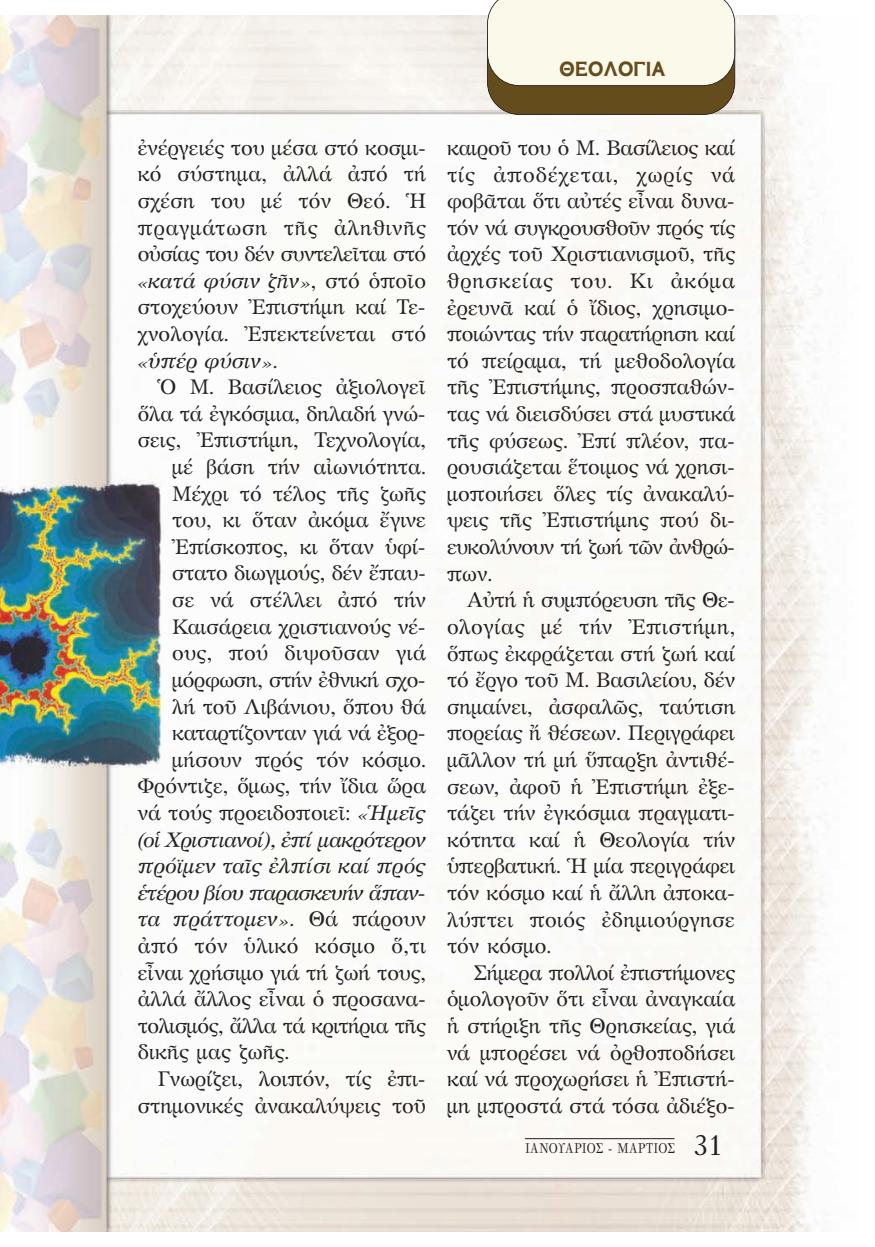
<style>
.page{position:relative;width:875px;height:1247px;background:#fff}
.page>*{position:absolute;margin:0;border:0;box-sizing:border-box;transform-origin:0 0}
.t1{font:700 22.75px "GFS Neohellenic";color:#644c1d}
.t2{font:21px/26.6px "GFS Artemisia";color:#231f20;text-align:justify}
.t3{font:italic 21px "GFS Artemisia";color:#231f20}
.t4{font:italic 21px "GFS Artemisia";letter-spacing:-.03em;color:#231f20}
.t5{font:21px "GFS Artemisia";letter-spacing:.02em;color:#231f20}
.t6{font:21px "GFS Artemisia";letter-spacing:-.025em;color:#231f20}
.t7{font:21px "GFS Artemisia";letter-spacing:-.02em;color:#231f20}
.t8{font:14px "GFS Bodoni";color:#231f20;scale:.9 1}
.s1{font-style:italic}
.s2{font-style:normal}
.s3{font-family:"GFS Porson";font-size:28px}
</style>
<div class="page">
<img style="left:0;top:16px;width:827px;height:1215px">
<div style="left:487px;top:7px;width:248px;height:108px;background:#644c1d;border-radius:32px"></div>
<div style="left:487px;top:6px;width:248px;height:109px;border:2px solid #231f20;border-radius:32px"></div>
<div style="left:487px;top:0;width:248px;height:86px;background:#faf9ea"></div>
<hr style="left:525px;top:1138px;width:149px;height:1px;background:#231f20">
<p class="t1" style="left:560px;top:52px;width:108px">ΘΕΟΛΟΓΙΑ</p>
<p class="t2" style="left:138px;top:133px;width:290px">ἐνέργειές του μέσα στό κοσμι&shy;κό σύστημα, ἀλλά ἀπό τή σχέση του μέ τόν Θεό. Ἡ πραγμάτωση τῆς ἀληθινῆς οὐσίας του δέν συντελεῖται στό <span class="s1">«κατά φύσιν ζῆν»</span>, στό ὁποῖο στοχεύουν Ἐπιστήμη καί Τε&shy;χνολογία. Ἐπεκτείνεται στό</p>
<p class="t3" style="left:138px;top:344px;width:141px">«ὑπέρ φύσιν».</p>
<p class="t2" style="left:158px;top:373px;width:270px">Ὁ Μ. Βασίλειος ἀξιολογεῖ</p>
<p class="t2" style="left:138px;top:399px;width:290px">ὅλα τά ἐγκόσμια, δηλαδή γνώ-</p>
<p class="t2" style="left:138px;top:426px;width:290px">σεις, Ἐπιστήμη, Τεχνολογία,</p>
<p class="t2" style="left:172px;top:453px;width:255px">μέ βάση τήν αἰωνιότητα.</p>
<p class="t2" style="left:172px;top:479px;width:255px">Μέχρι τό τέλος τῆς ζωῆς</p>
<p class="t2" style="left:172px;top:506px;width:255px">του, κι ὅταν ἀκόμα ἔγινε</p>
<p class="t2" style="left:172px;top:532px;width:255px">Ἐπίσκοπος, κι ὅταν ὑφί-</p>
<p class="t2" style="left:172px;top:559px;width:255px">στατο διωγμούς, δέν ἔπαυ-</p>
<p class="t2" style="left:172px;top:586px;width:255px">σε νά στέλλει ἀπό τήν</p>
<p class="t2" style="left:172px;top:612px;width:255px">Καισάρεια χριστιανούς νέ-</p>
<p class="t5" style="left:172px;top:637px;width:255px">ους, πού διψοῦσαν γιά</p>
<p class="t7" style="left:172px;top:664px;width:255px">μόρφωση, στήν ἐθνική σχο-</p>
<p class="t2" style="left:172px;top:692px;width:255px">λή τοῦ Λιβάνιου, ὅπου θά</p>
<p class="t2" style="left:172px;top:719px;width:255px">καταρτίζονταν γιά νά ἐξορ-</p>
<p class="t2" style="left:172px;top:745px;width:255px">μήσουν πρός τόν κόσμο.</p>
<p class="t2" style="left:138px;top:772px;width:290px">Φρόντιζε, ὅμως, τήν ἴδια ὥρα</p>
<p class="t2" style="left:138px;top:798px;width:290px">νά τούς προειδοποιεῖ: <span class="s1">«Ἡμεῖς</span></p>
<p class="t4" style="left:138px;top:823px;width:290px">(οἱ Χριστιανοί), ἐπί μακρότερον</p>
<p class="t3" style="left:138px;top:850px;width:290px">πρόϊμεν ταῖς ἐλπίσι καί πρός</p>
<p class="t4" style="left:138px;top:876px;width:289px">ἑτέρου βίου παρασκευήν ἅπαν-</p>
<p class="t3" style="left:138px;top:903px;width:290px">τα πράττομεν». <span class="s2">Θά πάρουν</span></p>
<p class="t5" style="left:138px;top:930px;width:290px">ἀπό τόν ὑλικό κόσμο ὅ,τι</p>
<p class="t2" style="left:138px;top:958px;width:290px">εἶναι χρήσιμο γιά τή ζωή τους,</p>
<p class="t2" style="left:138px;top:985px;width:290px">ἀλλά ἄλλος εἶναι ὁ προσανα-</p>
<p class="t6" style="left:138px;top:1010px;width:289px">τολισμός, ἄλλα τά κριτήρια τῆς</p>
<p class="t2" style="left:138px;top:1038px;width:153px">δικῆς μας ζωῆς.</p>
<p class="t2" style="left:158px;top:1064px;width:270px">Γνωρίζει, λοιπόν, τίς ἐπι-</p>
<p class="t2" style="left:138px;top:1091px;width:290px">στημονικές ἀνακαλύψεις τοῦ</p>
<p class="t2" style="left:447px;top:133px;width:290px">καιροῦ του ὁ Μ. Βασίλειος καί τίς ἀποδέχεται, χωρίς νά φοβᾶται ὅτι αὐτές εἶναι δυνα&shy;τόν νά συγκρουσθοῦν πρός τίς ἀρχές τοῦ Χριστιανισμοῦ, τῆς θρησκείας του. Κι ἀκόμα ἐρευνᾶ καί ὁ ἴδιος, χρησιμο&shy;ποιώντας τήν παρατήρηση καί τό πείραμα, τή μεθοδολογία τῆς Ἐπιστήμης, προσπαθών&shy;τας νά διεισδύσει στά μυστικά τῆς φύσεως. Ἐπί πλέον, πα&shy;ρουσιάζεται ἕτοιμος νά χρησι&shy;μοποιήσει ὅλες τίς ἀνακαλύ&shy;ψεις τῆς Ἐπιστήμης πού δι&shy;ευκολύνουν τή ζωή τῶν ἀνθρώ&shy;πων.</p>
<p class="t2" style="left:447px;top:586px;width:290px;text-indent:20px">Αὐτή ἡ συμπόρευση τῆς Θε&shy;ολογίας μέ τήν Ἐπιστήμη, ὅπως ἐκφράζεται στή ζωή καί τό ἔργο τοῦ Μ. Βασιλείου, δέν σημαίνει, ἀσφαλῶς, ταύτιση πορείας ἤ θέσεων. Περιγράφει μᾶλλον τή μή ὕπαρξη ἀντιθέ&shy;σεων, ἀφοῦ ἡ Ἐπιστήμη ἐξε&shy;τάζει τήν ἐγκόσμια πραγματι&shy;κότητα καί ἡ Θεολογία τήν ὑπερβατική. Ἡ μία περιγράφει τόν κόσμο καί ἡ ἄλλη ἀποκα&shy;λύπτει ποιός ἐδημιούργησε τόν κόσμο.</p>
<p class="t2" style="left:447px;top:958px;width:290px;text-indent:27px">Σήμερα πολλοί ἐπιστήμονες ὁμολογοῦν ὅτι εἶναι ἀναγκαία ἡ στήριξη τῆς Θρησκείας, γιά νά μπορέσει νά ὀρθοποδήσει καί νά προχωρήσει ἡ Ἐπιστή&shy;μη μπροστά στά τόσα ἀδιέξο-</p>
<p class="t8" style="left:525px;top:1143px;width:221px">ΙΑΝΟΥΑΡΙΟΣ - ΜΑΡΤΙΟΣ <span class="s3">31</span></p>
</div>
